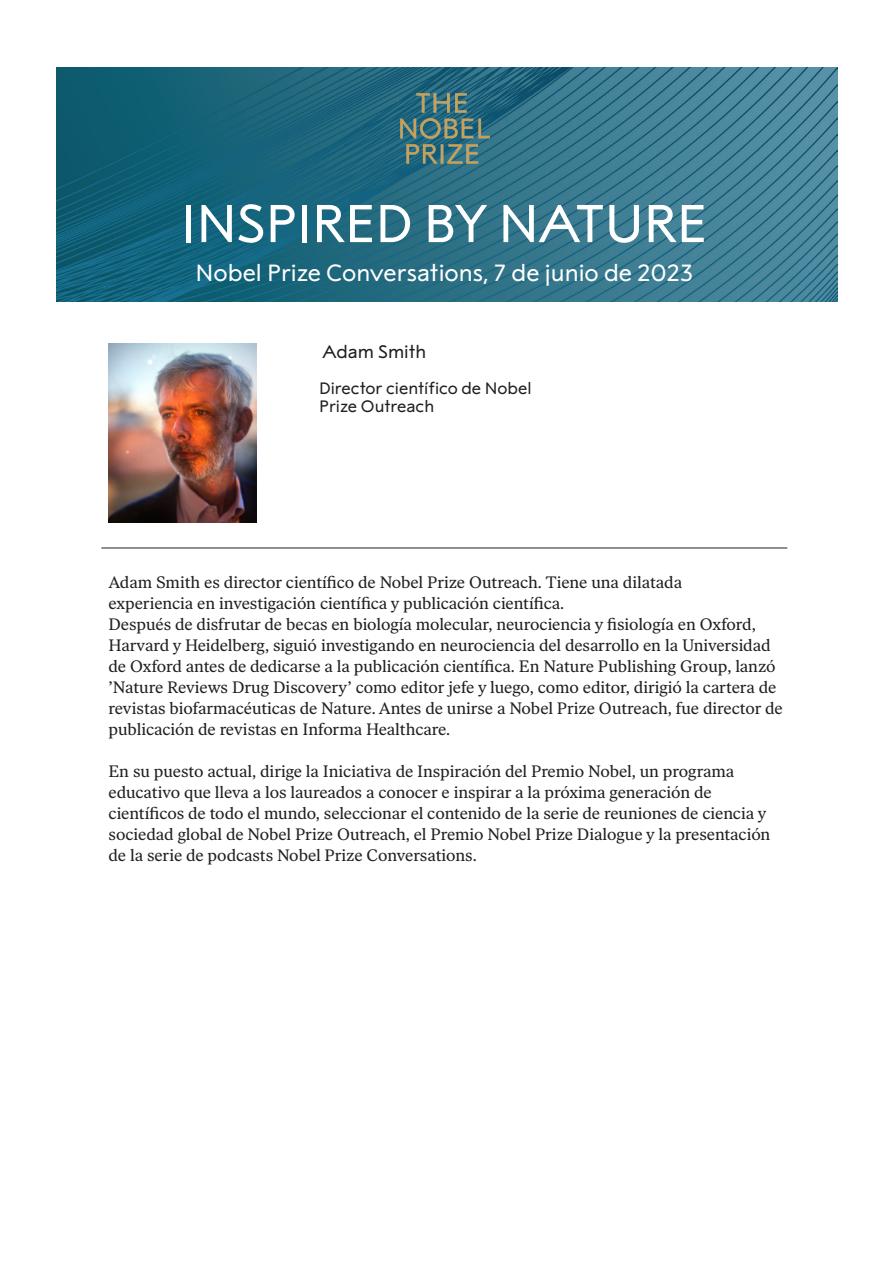
<style>
.page{position:relative;width:893px;height:1263px;background:#fff}
.page>*{position:absolute;margin:0;border:0;box-sizing:border-box;transform-origin:0 0}
.t1{font:53.1px "Alfred Sans";letter-spacing:-.01em;color:#fff}
.t2{font:23.4px "Alfred Sans";color:#fff}
.t3{font:18px "Alfred Sans";color:#231f20}
.t4{font:16.5px/21px "Alfred Serif Text";letter-spacing:-.005em;color:#231f20}
.t5{font:16.5px/18px "Alfred Sans";color:#231f20}
</style>
<div class="page">
<hr style="left:101px;top:548px;width:686px;height:1px;background:#231f20">
<img style="left:56px;top:68px;width:781px;height:234px">
<img style="left:400px;top:93px;width:89px;height:71px">
<img style="left:108px;top:344px;width:149px;height:178px">
<p class="t1" style="left:181px;top:194px;width:528px">INSPIRED BY NATURE</p>
<p class="t2" style="left:195px;top:260px;width:499px">Nobel Prize Conversations, 7 de junio de 2023</p>
<p class="t3" style="left:323px;top:341px;width:105px">Adam Smith</p>
<p class="t5" style="left:319px;top:379px;width:214px">Director científico de Nobel<br>Prize Outreach</p>
<p class="t4" style="left:109px;top:571px;width:676px">Adam Smith es director científico de Nobel Prize Outreach. Tiene una dilatada<br>experiencia en investigación científica y publicación científica.<br>Después de disfrutar de becas en biología molecular, neurociencia y fisiología en Oxford, Harvard y Heidelberg, siguió investigando en neurociencia del desarrollo en la Universidad de Oxford antes de dedicarse a la publicación científica. En Nature Publishing Group, lanzó ’Nature Reviews Drug Discovery’ como editor jefe y luego, como editor, dirigió la cartera de revistas biofarmacéuticas de Nature. Antes de unirse a Nobel Prize Outreach, fue director de publicación de revistas en Informa Healthcare.</p>
<p class="t4" style="left:109px;top:760px;width:627px">En su puesto actual, dirige la Iniciativa de Inspiración del Premio Nobel, un programa</p>
<p class="t4" style="left:109px;top:781px;width:605px">educativo que lleva a los laureados a conocer e inspirar a la próxima generación de</p>
<p class="t4" style="left:109px;top:802px;width:663px">científicos de todo el mundo, seleccionar el contenido de la serie de reuniones de ciencia y sociedad global de Nobel Prize Outreach, el Premio Nobel Prize Dialogue y la presentación de la serie de podcasts Nobel Prize Conversations.</p>
</div>
